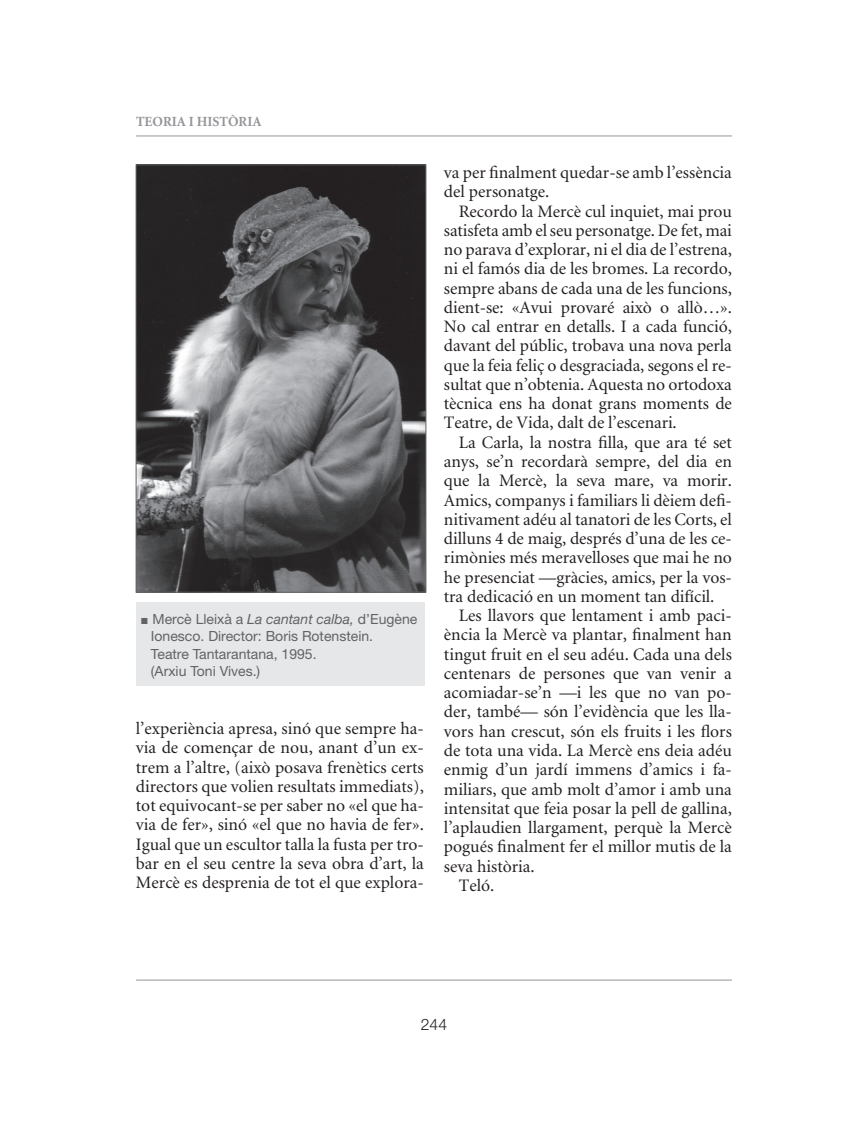
<style>
.page{position:relative;width:868px;height:1141px;background:#fff}
.page>*{position:absolute;margin:0;border:0;box-sizing:border-box;transform-origin:0 0}
.t1{font:17.5px/19.2px "Minion";letter-spacing:-.005em;color:#231f20;text-align:justify}
.t2{font:300 15.75px "Helvetica Neue";color:#231f20}
.t3{font:14px/17.5px "Helvetica Neue";color:#636366}
.t4{font:700 14px "Minion";color:#939598}
.s1{font-style:italic}
</style>
<div class="page">
<hr style="left:136px;top:136px;width:595px;height:1px;background:#939598">
<hr style="left:136px;top:979px;width:595px;height:1px;background:#939598">
<img style="left:138px;top:167px;width:286px;height:423px">
<div style="left:136px;top:165px;width:290px;height:427px;border:1px solid #636366"></div>
<div style="left:136px;top:602px;width:289px;height:84px;background:#e6e7e9"></div>
<p class="t4" style="left:136px;top:114px;width:127px">TEORIA I HISTÒRIA</p>
<p class="t3" style="left:151px;top:609px;width:268px;text-indent:-10px">■ Mercè Lleixà a <span class="s1">La cantant calba,</span> d’Eugène<br>Ionesco. Director: Boris Rotenstein.<br>Teatre Tantarantana, 1995.<br>(Arxiu Toni Vives.)</p>
<p class="t1" style="left:136px;top:719px;width:289px">l’experiència apresa, sinó que sempre ha&shy;via de començar de nou, anant d’un ex&shy;trem a l’altre, (això posava frenètics certs directors que volien resultats immediats), tot equivocant-se per saber no «el que ha&shy;via de fer», sinó «el que no havia de fer».<br>Igual que un escultor talla la fusta per tro&shy;bar en el seu centre la seva obra d’art, la Mercè es desprenia de tot el que explora-</p>
<p class="t1" style="left:444px;top:163px;width:289px">va per finalment quedar-se amb l’essència</p>
<p class="t1" style="left:444px;top:183px;width:107px">del personatge.</p>
<p class="t1" style="left:458px;top:202px;width:274px">Recordo la Mercè cul inquiet, mai prou</p>
<p class="t1" style="left:444px;top:221px;width:289px">satisfeta amb el seu personatge. De fet, mai</p>
<p class="t1" style="left:444px;top:240px;width:289px">no parava d’explorar, ni el dia de l’estrena,</p>
<p class="t1" style="left:444px;top:260px;width:289px">ni el famós dia de les bromes. La recordo,</p>
<p class="t1" style="left:444px;top:279px;width:289px">sempre abans de cada una de les funcions,</p>
<p class="t1" style="left:444px;top:298px;width:289px">dient-se: «Avui provaré això o allò…».</p>
<p class="t1" style="left:444px;top:317px;width:289px">No cal entrar en detalls. I a cada funció,</p>
<p class="t1" style="left:444px;top:337px;width:289px">davant del públic, trobava una nova perla</p>
<p class="t1" style="left:444px;top:356px;width:289px">que la feia feliç o desgraciada, segons el re-</p>
<p class="t1" style="left:444px;top:375px;width:289px">sultat que n’obtenia. Aquesta no ortodoxa</p>
<p class="t1" style="left:444px;top:394px;width:289px">tècnica ens ha donat grans moments de</p>
<p class="t1" style="left:444px;top:414px;width:234px">Teatre, de Vida, dalt de l’escenari.</p>
<p class="t1" style="left:458px;top:433px;width:274px">La Carla, la nostra filla, que ara té set</p>
<p class="t1" style="left:444px;top:452px;width:289px">anys, se’n recordarà sempre, del dia en</p>
<p class="t1" style="left:444px;top:471px;width:289px">que la Mercè, la seva mare, va morir.</p>
<p class="t1" style="left:444px;top:491px;width:289px">Amics, companys i familiars li dèiem defi-</p>
<p class="t1" style="left:444px;top:510px;width:289px">nitivament adéu al tanatori de les Corts, el</p>
<p class="t1" style="left:444px;top:529px;width:289px">dilluns 4 de maig, després d’una de les ce-</p>
<p class="t1" style="left:444px;top:548px;width:289px">rimònies més meravelloses que mai he no</p>
<p class="t1" style="left:444px;top:568px;width:289px">he presenciat —gràcies, amics, per la vos-</p>
<p class="t1" style="left:444px;top:587px;width:272px">tra dedicació en un moment tan difícil.</p>
<p class="t1" style="left:458px;top:606px;width:274px">Les llavors que lentament i amb paci-</p>
<p class="t1" style="left:444px;top:625px;width:289px">ència la Mercè va plantar, finalment han</p>
<p class="t1" style="left:444px;top:645px;width:289px">tingut fruit en el seu adéu. Cada una dels</p>
<p class="t1" style="left:444px;top:664px;width:289px">centenars de persones que van venir a</p>
<p class="t1" style="left:444px;top:683px;width:289px">acomiadar-se’n —i les que no van po-</p>
<p class="t1" style="left:444px;top:702px;width:289px">der, també— són l’evidència que les lla-</p>
<p class="t1" style="left:444px;top:722px;width:289px">vors han crescut, són els fruits i les flors</p>
<p class="t1" style="left:444px;top:741px;width:289px">de tota una vida. La Mercè ens deia adéu</p>
<p class="t1" style="left:444px;top:760px;width:289px">enmig d’un jardí immens d’amics i fa-</p>
<p class="t1" style="left:444px;top:779px;width:289px">miliars, que amb molt d’amor i amb una</p>
<p class="t1" style="left:444px;top:799px;width:289px">intensitat que feia posar la pell de gallina,</p>
<p class="t1" style="left:444px;top:818px;width:289px">l’aplaudien llargament, perquè la Mercè</p>
<p class="t1" style="left:444px;top:837px;width:289px">pogués finalment fer el millor mutis de la</p>
<p class="t1" style="left:444px;top:856px;width:92px">seva història.</p>
<p class="t1" style="left:458px;top:876px;width:37px">Teló.</p>
<p class="t2" style="left:420px;top:1014px;width:28px">244</p>
</div>
